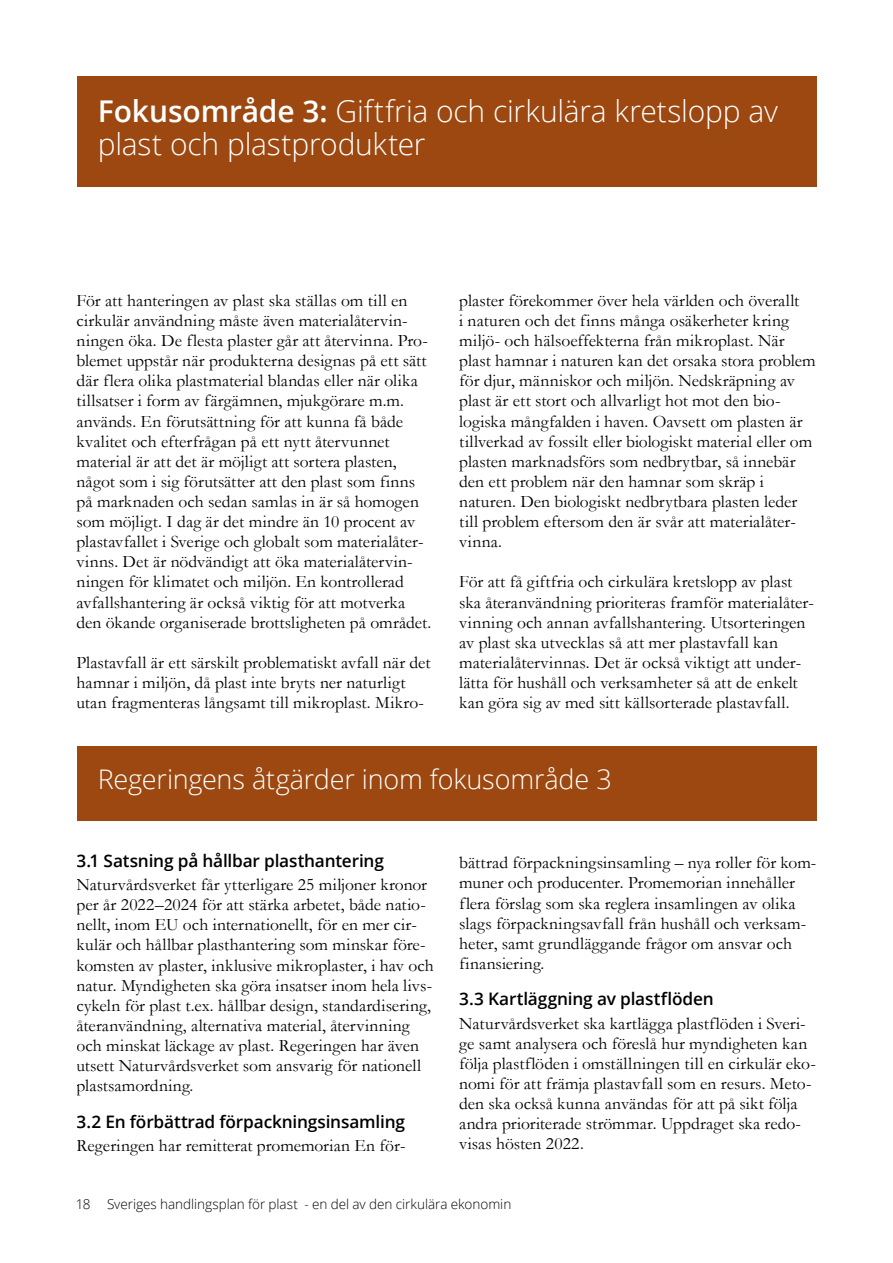
<style>
.page{position:relative;width:893px;height:1263px;background:#fff}
.page>*{position:absolute;margin:0;border:0;box-sizing:border-box;transform-origin:0 0}
.t1{font:300 30px/33px "Open Sans";letter-spacing:-.005em;color:#fff}
.t2{font:300 27px "Open Sans";letter-spacing:-.005em;color:#fff}
.t3{font:17.55px/20.1px "Garamond";letter-spacing:.005em;color:#000}
.t4{font:600 17.25px "Open Sans";letter-spacing:-.01em;color:#000}
.t5{font:300 13.5px "Open Sans";color:#000}
.s1{font-weight:600}
</style>
<div class="page">
<div style="left:77px;top:77px;width:739px;height:110px;background:#9c4810"></div>
<div style="left:77px;top:746px;width:740px;height:75px;background:#9c4810"></div>
<h1 class="t1" style="left:98px;top:94px;width:682px"><span class="s1">Fokusområde 3:</span> Giftfria och cirkulära kretslopp av plast och plastprodukter</h1>
<p class="t3" style="left:77px;top:290px;width:356px">För att hanteringen av plast ska ställas om till en cirkulär användning måste även materialåtervin&shy;ningen öka. De flesta plaster går att återvinna. Pro&shy;blemet uppstår när produkterna designas på ett sätt där flera olika plastmaterial blandas eller när olika tillsatser i form av färgämnen, mjukgörare m.m. används. En förutsättning för att kunna få både kvalitet och efterfrågan på ett nytt återvunnet material är att det är möjligt att sortera plasten, något som i sig förutsätter att den plast som finns på marknaden och sedan samlas in är så homogen som möjligt. I dag är det mindre än 10 procent av plastavfallet i Sverige och globalt som materialåter&shy;vinns. Det är nödvändigt att öka materialåtervin&shy;ningen för klimatet och miljön. En kontrollerad avfallshantering är också viktig för att motverka den ökande organiserade brottsligheten på området.</p>
<p class="t3" style="left:77px;top:652px;width:356px">Plastavfall är ett särskilt problematiskt avfall när det hamnar i miljön, då plast inte bryts ner naturligt utan fragmenteras långsamt till mikroplast. Mikro-</p>
<p class="t3" style="left:459px;top:290px;width:358px">plaster förekommer över hela världen och överallt<br>i naturen och det finns många osäkerheter kring miljö- och hälsoeffekterna från mikroplast. När plast hamnar i naturen kan det orsaka stora problem för djur, människor och miljön. Nedskräpning av plast är ett stort och allvarligt hot mot den bio&shy;logiska mångfalden i haven. Oavsett om plasten är tillverkad av fossilt eller biologiskt material eller om plasten marknadsförs som nedbrytbar, så innebär den ett problem när den hamnar som skräp i naturen. Den biologiskt nedbrytbara plasten leder till problem eftersom den är svår att materialåter&shy;vinna.</p>
<p class="t3" style="left:459px;top:571px;width:356px">För att få giftfria och cirkulära kretslopp av plast ska återanvändning prioriteras framför materialåter&shy;vinning och annan avfallshantering. Utsorteringen av plast ska utvecklas så att mer plastavfall kan materialåtervinnas. Det är också viktigt att under&shy;lätta för hushåll och verksamheter så att de enkelt kan göra sig av med sitt källsorterade plastavfall.</p>
<h2 class="t2" style="left:98px;top:760px;width:515px">Regeringens åtgärder inom fokusområde 3</h2>
<p class="t4" style="left:77px;top:849px;width:309px">3.1 Satsning på hållbar plasthantering</p>
<p class="t3" style="left:77px;top:874px;width:359px">Naturvårdsverket får ytterligare 25 miljoner kronor per år 2022–2024 för att stärka arbetet, både natio&shy;nellt, inom EU och internationellt, för en mer cir&shy;kulär och hållbar plasthantering som minskar före&shy;komsten av plaster, inklusive mikroplaster, i hav och natur. Myndigheten ska göra insatser inom hela livs&shy;cykeln för plast t.ex. hållbar design, standardisering, återanvändning, alternativa material, återvinning och minskat läckage av plast. Regeringen har även utsett Naturvårdsverket som ansvarig för nationell plastsamordning.</p>
<p class="t4" style="left:77px;top:1110px;width:330px">3.2 En förbättrad förpackningsinsamling</p>
<p class="t3" style="left:77px;top:1135px;width:330px">Regeringen har remitterat promemorian En för-</p>
<p class="t3" style="left:459px;top:852px;width:359px">bättrad förpackningsinsamling – nya roller för kom&shy;muner och producenter. Promemorian innehåller flera förslag som ska reglera insamlingen av olika slags förpackningsavfall från hushåll och verksam&shy;heter, samt grundläggande frågor om ansvar och finansiering.</p>
<p class="t4" style="left:459px;top:987px;width:256px">3.3 Kartläggning av plastflöden</p>
<p class="t3" style="left:459px;top:1012px;width:358px">Naturvårdsverket ska kartlägga plastflöden i Sveri&shy;ge samt analysera och föreslå hur myndigheten kan följa plastflöden i omställningen till en cirkulär eko&shy;nomi för att främja plastavfall som en resurs. Meto&shy;den ska också kunna användas för att på sikt följa andra prioriterade strömmar. Uppdraget ska redo&shy;visas hösten 2022.</p>
<p class="t5" style="left:76px;top:1194px;width:437px">18 Sveriges handlingsplan för plast - en del av den cirkulära ekonomin</p>
</div>
